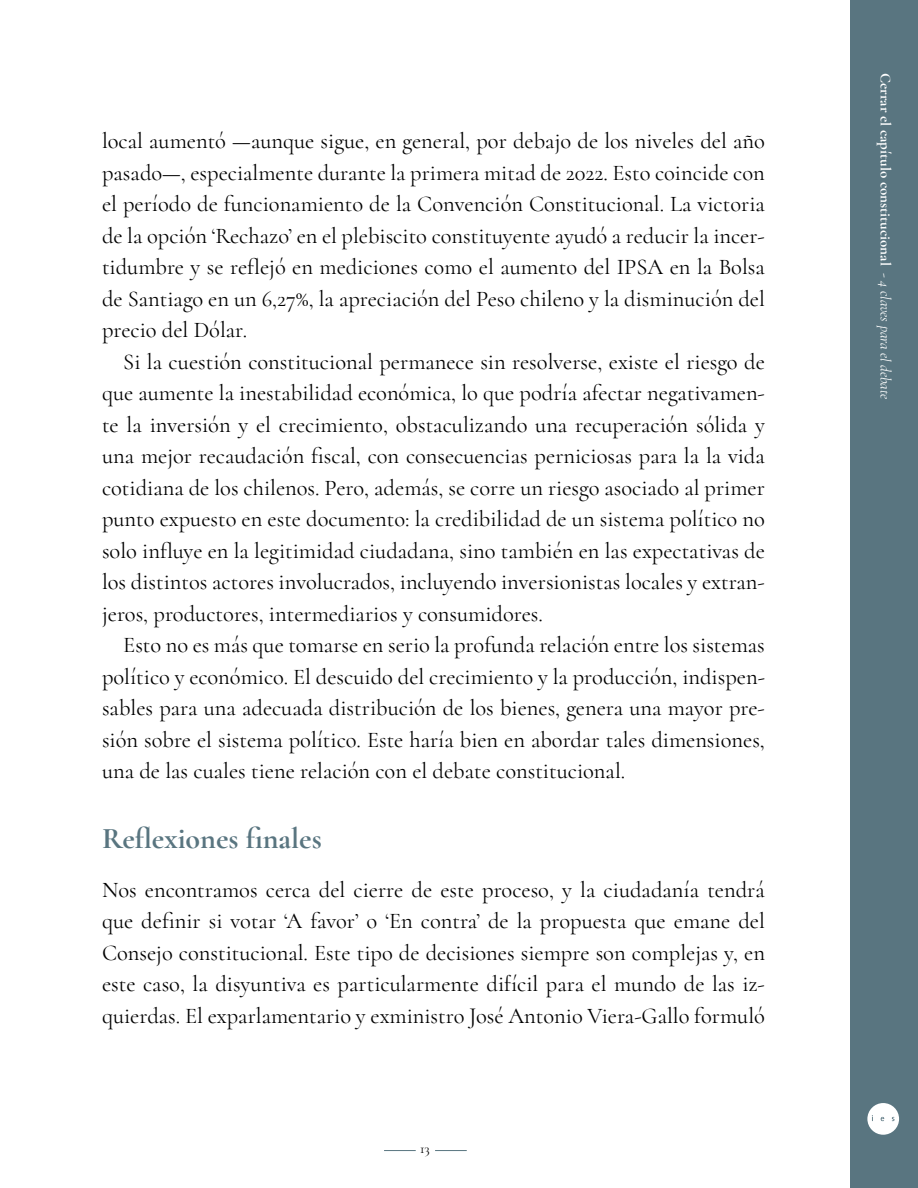
<style>
.page{position:relative;width:918px;height:1188px;background:#fff}
.page>*{position:absolute;margin:0;border:0;box-sizing:border-box;transform-origin:0 0}
.t1{font:700 30px "Cormorant Garamond";color:#597580}
.t2{font:22.5px/31.5px "Cormorant";color:#000;text-align:justify}
.t3{font:700 15px "Cormorant";color:#fff}
.t4{font:13.5px "Cormorant Garamond";color:#000}
.s1{font-weight:400}
.s2{font-weight:400;font-style:italic}
</style>
<div class="page">
<div style="left:850px;top:0;width:68px;height:1188px;background:#597580"></div>
<div style="left:867px;top:1103px;width:32px;height:32px;background:#fff;border-radius:50%"></div>
<svg style="left:881px;top:1117px;width:3px;height:4px"></svg>
<hr style="left:384px;top:1150px;width:32px;height:1px;background:#597580">
<hr style="left:435px;top:1150px;width:32px;height:1px;background:#597580">
<p class="t2" style="left:102px;top:125px;width:664px">local aumentó —aunque sigue, en general, por debajo de los niveles del año pasado—, especialmente durante la primera mitad de 2022. Esto coincide con el período de funcionamiento de la Convención Constitucional. La victoria de la opción ‘Rechazo’ en el plebiscito constituyente ayudó a reducir la incer&shy;tidumbre y se reflejó en mediciones como el aumento del IPSA en la Bolsa de Santiago en un 6,27%, la apreciación del Peso chileno y la disminución del precio del Dólar.</p>
<p class="t2" style="left:102px;top:346px;width:664px;text-indent:21px">Si la cuestión constitucional permanece sin resolverse, existe el riesgo de que aumente la inestabilidad económica, lo que podría afectar negativamen&shy;te la inversión y el crecimiento, obstaculizando una recuperación sólida y una mejor recaudación fiscal, con consecuencias perniciosas para la la vida cotidiana de los chilenos. Pero, además, se corre un riesgo asociado al primer punto expuesto en este documento: la credibilidad de un sistema político no solo influye en la legitimidad ciudadana, sino también en las expectativas de los distintos actores involucrados, incluyendo inversionistas locales y extran&shy;jeros, productores, intermediarios y consumidores.</p>
<p class="t2" style="left:102px;top:629px;width:664px;text-indent:21px">Esto no es más que tomarse en serio la profunda relación entre los sistemas político y económico. El descuido del crecimiento y la producción, indispen&shy;sables para una adecuada distribución de los bienes, genera una mayor pre&shy;sión sobre el sistema político. Este haría bien en abordar tales dimensiones, una de las cuales tiene relación con el debate constitucional.</p>
<h1 class="t1" style="left:102px;top:820px;width:221px">Reflexiones finales</h1>
<p class="t2" style="left:102px;top:874px;width:664px">Nos encontramos cerca del cierre de este proceso, y la ciudadanía tendrá que definir si votar ‘A favor’ o ‘En contra’ de la propuesta que emane del Consejo constitucional. Este tipo de decisiones siempre son complejas y, en este caso, la disyuntiva es particularmente difícil para el mundo de las iz&shy;quierdas. El exparlamentario y exministro José Antonio Viera-Gallo formuló</p>
<p class="t4" style="left:420px;top:1141px;width:11px">13</p>
<p class="t3" style="left:895px;top:73px;width:328px;rotate:90deg">Cerrar el capítulo constitucional <span class="s1">-</span> <span class="s2">4 claves para el debate</span></p>
</div>
